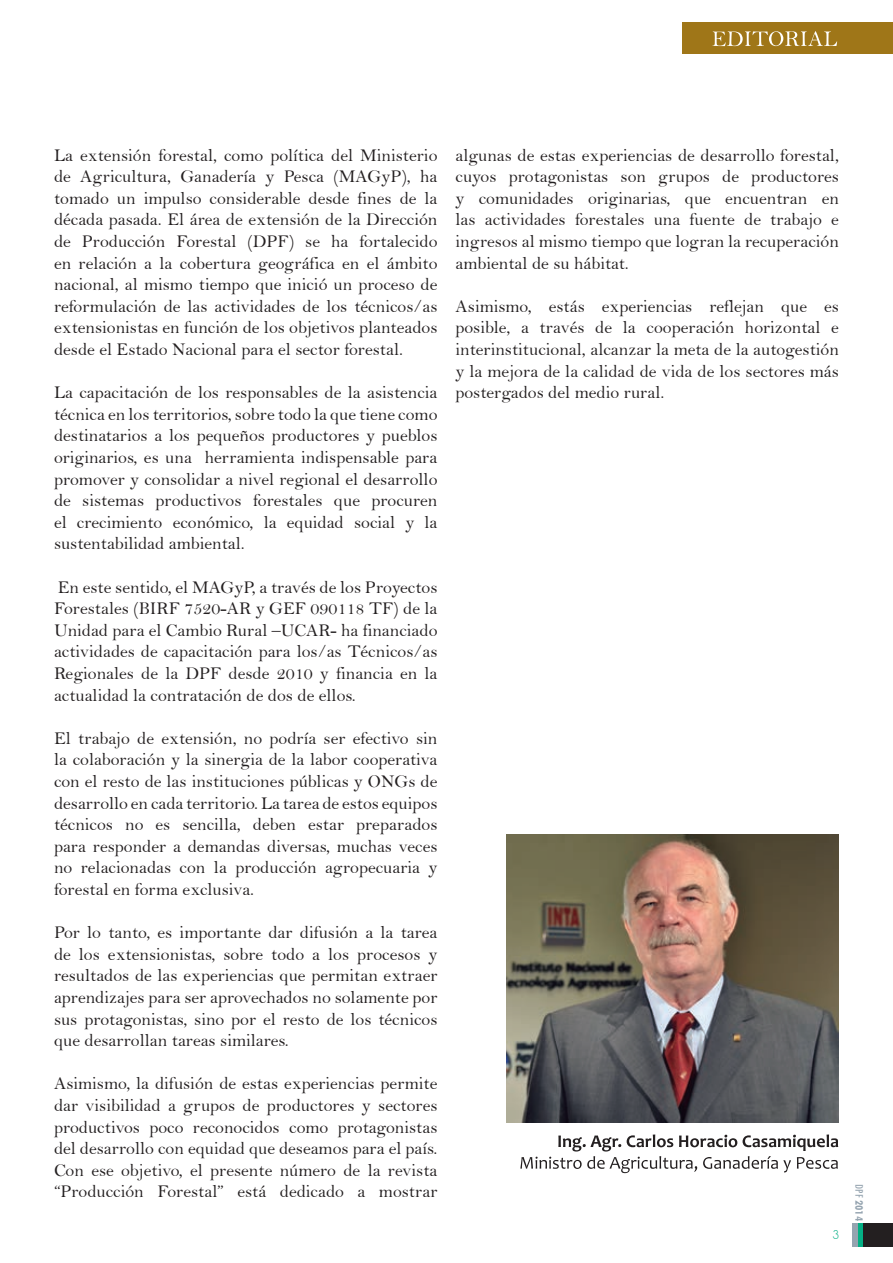
<style>
.page{position:relative;width:893px;height:1263px;background:#fff}
.page>*{position:absolute;margin:0;border:0;box-sizing:border-box;transform-origin:0 0}
.t1{font:18px/21.6px "Bell";color:#231f20;text-align:justify}
.t2{font:700 condensed 12px "Tw Cen";color:#95a4b0}
.t3{font:12px "Essence Sans";color:#05b085}
.s1{font-weight:400}
</style>
<div class="page">
<div style="left:863px;top:1223px;width:30px;height:24px;background:#231f20"></div>
<div style="left:858px;top:1223px;width:5px;height:24px;background:#05b085"></div>
<div style="left:852px;top:1223px;width:6px;height:24px;background:#95a4b0"></div>
<div style="left:682px;top:23px;width:211px;height:31px;background:#9f7618"></div>
<svg style="left:712px;top:31px;width:125px;height:15px"></svg>
<svg style="left:520px;top:1134px;width:318px;height:39px"></svg>
<img style="left:506px;top:834px;width:333px;height:288px">
<p class="t1" style="left:54px;top:144px;width:385px">La extensión forestal, como política del Ministerio de Agricultura, Ganadería y Pesca (MAGyP), ha tomado un impulso considerable desde fines de la década pasada. El área de extensión de la Dirección de Producción Forestal (DPF) se ha fortalecido en relación a la cobertura geográfica en el ámbito nacional, al mismo tiempo que inició un proceso de reformulación de las actividades de los técnicos/as extensionistas en función de los objetivos planteados desde el Estado Nacional para el sector forestal.</p>
<p class="t1" style="left:54px;top:382px;width:385px">La capacitación de los responsables de la asistencia técnica en los territorios, sobre todo la que tiene como destinatarios a los pequeños productores y pueblos originarios, es una herramienta indispensable para promover y consolidar a nivel regional el desarrollo de sistemas productivos forestales que procuren el crecimiento económico, la equidad social y la sustentabilidad ambiental.</p>
<p class="t1" style="left:54px;top:576px;width:385px">En este sentido, el MAGyP, a través de los Proyectos Forestales (BIRF 7520-AR y GEF 090118 TF) de la Unidad para el Cambio Rural –UCAR- ha financiado actividades de capacitación para los/as Técnicos/as Regionales de la DPF desde 2010 y financia en la actualidad la contratación de dos de ellos.</p>
<p class="t1" style="left:54px;top:727px;width:385px">El trabajo de extensión, no podría ser efectivo sin la colaboración y la sinergia de la labor cooperativa con el resto de las instituciones públicas y ONGs de desarrollo en cada territorio. La tarea de estos equipos técnicos no es sencilla, deben estar preparados para responder a demandas diversas, muchas veces no relacionadas con la producción agropecuaria y forestal en forma exclusiva.</p>
<p class="t1" style="left:54px;top:922px;width:385px">Por lo tanto, es importante dar difusión a la tarea de los extensionistas, sobre todo a los procesos y resultados de las experiencias que permitan extraer aprendizajes para ser aprovechados no solamente por sus protagonistas, sino por el resto de los técnicos que desarrollan tareas similares.</p>
<p class="t1" style="left:54px;top:1073px;width:385px">Asimismo, la difusión de estas experiencias permite dar visibilidad a grupos de productores y sectores productivos poco reconocidos como protagonistas del desarrollo con equidad que deseamos para el país.<br>Con ese objetivo, el presente número de la revista “Producción Forestal” está dedicado a mostrar</p>
<p class="t1" style="left:455px;top:144px;width:385px">algunas de estas experiencias de desarrollo forestal, cuyos protagonistas son grupos de productores y comunidades originarias, que encuentran en las actividades forestales una fuente de trabajo e ingresos al mismo tiempo que logran la recuperación ambiental de su hábitat.</p>
<p class="t1" style="left:455px;top:295px;width:385px">Asimismo, estás experiencias reflejan que es posible, a través de la cooperación horizontal e interinstitucional, alcanzar la meta de la autogestión y la mejora de la calidad de vida de los sectores más postergados del medio rural.</p>
<p class="t3" style="left:833px;top:1228px;width:8px">3</p>
<p class="t2" style="left:866px;top:1184px;width:38px;rotate:90deg"><span class="s1">DPF</span> 2014</p>
</div>
